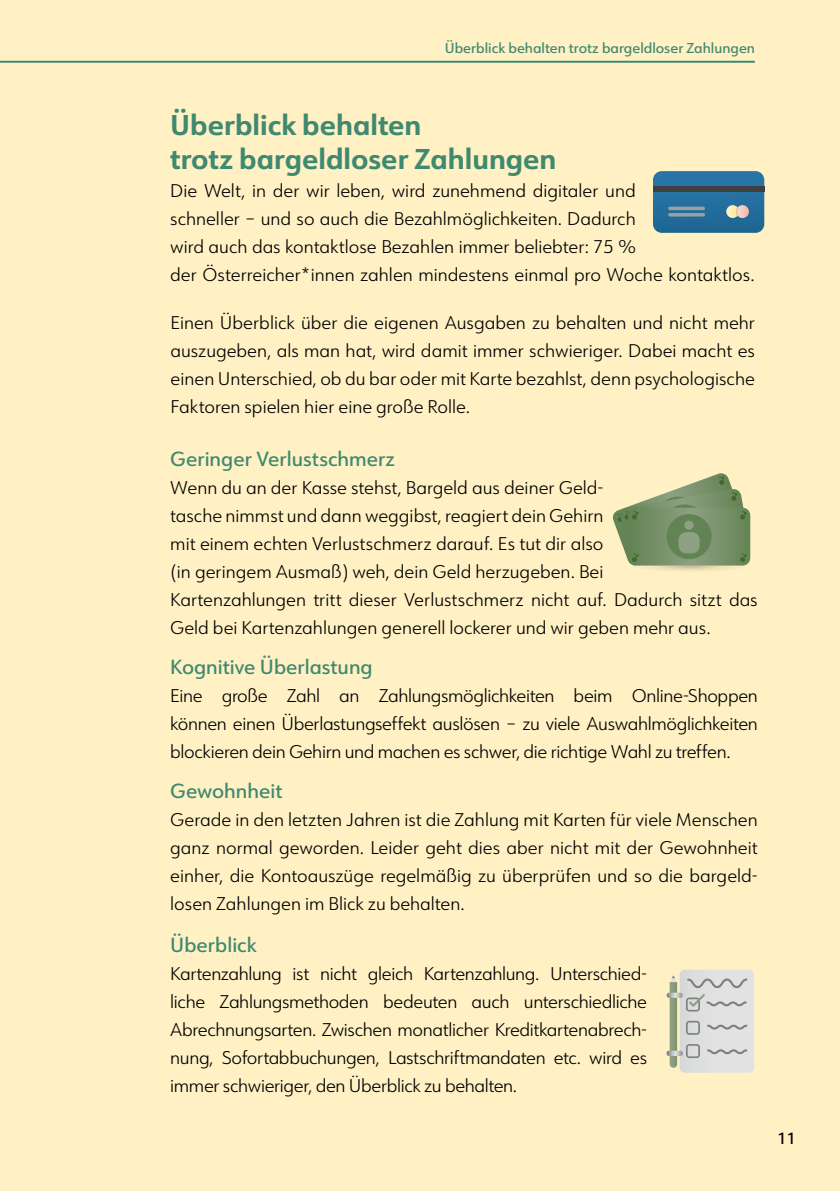
<style>
.page{position:relative;width:840px;height:1191px;background:#fff}
.page>*{position:absolute;margin:0;border:0;box-sizing:border-box;transform-origin:0 0}
.t1{font:700 28px/34px "URW Form";color:#408971}
.t2{font:500 20px "URW Form";color:#408971}
.t3{font:300 18px/28px "URW Form";color:#000;text-align:justify}
.t4{font:500 16px "URW Form";color:#000}
.t5{font:500 14px "URW Form";color:#408971}
</style>
<div class="page">
<div style="left:0;top:0;width:839px;height:1191px;background:#fff1c4"></div>
<hr style="left:0;top:61px;width:754px;height:2px;background:#408971">
<svg style="left:653px;top:171px;width:110px;height:62px;background:#33759d"></svg>
<div style="left:652px;top:187px;width:111px;height:5px;background:#3f3f3f"></div>
<svg style="left:621px;top:559px;width:135px;height:14px"></svg>
<svg style="left:613px;top:473px;width:136px;height:93px"></svg>
<div style="left:666px;top:514px;width:45px;height:45px;background:#628353;border-radius:50%"></div>
<div style="left:684px;top:520px;width:9px;height:10px;background:#8da082;border-radius:50%"></div>
<div style="left:678px;top:532px;width:21px;height:21px;background:#8da082;border-radius:8px"></div>
<svg style="left:666px;top:969px;width:87px;height:103px;background:#d4d4ce"></svg>
<p class="t5" style="left:444px;top:39px;width:311px">Überblick behalten trotz bargeldloser Zahlungen</p>
<h1 class="t1" style="left:170px;top:107px;width:387px">Überblick behalten<br>trotz bargeldloser Zahlungen</h1>
<p class="t3" style="left:170px;top:176px;width:585px;text-align:left">Die Welt, in der wir leben, wird zunehmend digitaler und<br>schneller – und so auch die Bezahlmöglichkeiten. Dadurch<br>wird auch das kontaktlose Bezahlen immer beliebter: 75 %<br>der Österreicher*innen zahlen mindestens einmal pro Woche kontaktlos.</p>
<p class="t3" style="left:170px;top:308px;width:585px">Einen Überblick über die eigenen Ausgaben zu behalten und nicht mehr auszugeben, als man hat, wird damit immer schwieriger. Dabei macht es einen Unterschied, ob du bar oder mit Karte bezahlst, denn psychologische Faktoren spielen hier eine große Rolle.</p>
<p class="t2" style="left:170px;top:445px;width:226px">Geringer Verlustschmerz</p>
<p class="t3" style="left:170px;top:473px;width:588px;text-align:left">Wenn du an der Kasse stehst, Bargeld aus deiner Geld-<br>tasche nimmst und dann weggibst, reagiert dein Gehirn<br>mit einem echten Verlustschmerz darauf. Es tut dir also<br>(in geringem Ausmaß) weh, dein Geld herzugeben. Bei<br>Kartenzahlungen tritt dieser Verlustschmerz nicht auf. Dadurch sitzt das Geld bei Kartenzahlungen generell lockerer und wir geben mehr aus.</p>
<p class="t2" style="left:170px;top:653px;width:204px">Kognitive Überlastung</p>
<p class="t3" style="left:170px;top:681px;width:589px">Eine große Zahl an Zahlungsmöglichkeiten beim Online-Shoppen können einen Überlastungseffekt auslösen – zu viele Auswahlmöglichkeiten blockieren dein Gehirn und machen es schwer, die richtige Wahl zu treffen.</p>
<p class="t2" style="left:170px;top:777px;width:114px">Gewohnheit</p>
<p class="t3" style="left:170px;top:805px;width:588px">Gerade in den letzten Jahren ist die Zahlung mit Karten für viele Menschen ganz normal geworden. Leider geht dies aber nicht mit der Gewohnheit einher, die Kontoauszüge regelmäßig zu überprüfen und so die bargeld&shy;losen Zahlungen im Blick zu behalten.</p>
<p class="t2" style="left:170px;top:931px;width:88px">Überblick</p>
<p class="t3" style="left:170px;top:959px;width:478px">Kartenzahlung ist nicht gleich Kartenzahlung. Unterschied&shy;liche Zahlungsmethoden bedeuten auch unterschiedliche Abrechnungsarten. Zwischen monatlicher Kreditkartenabrech&shy;nung, Sofortabbuchungen, Lastschriftmandaten etc. wird es immer schwieriger, den Überblick zu behalten.</p>
<p class="t4" style="left:777px;top:1127px;width:20px">11</p>
</div>
